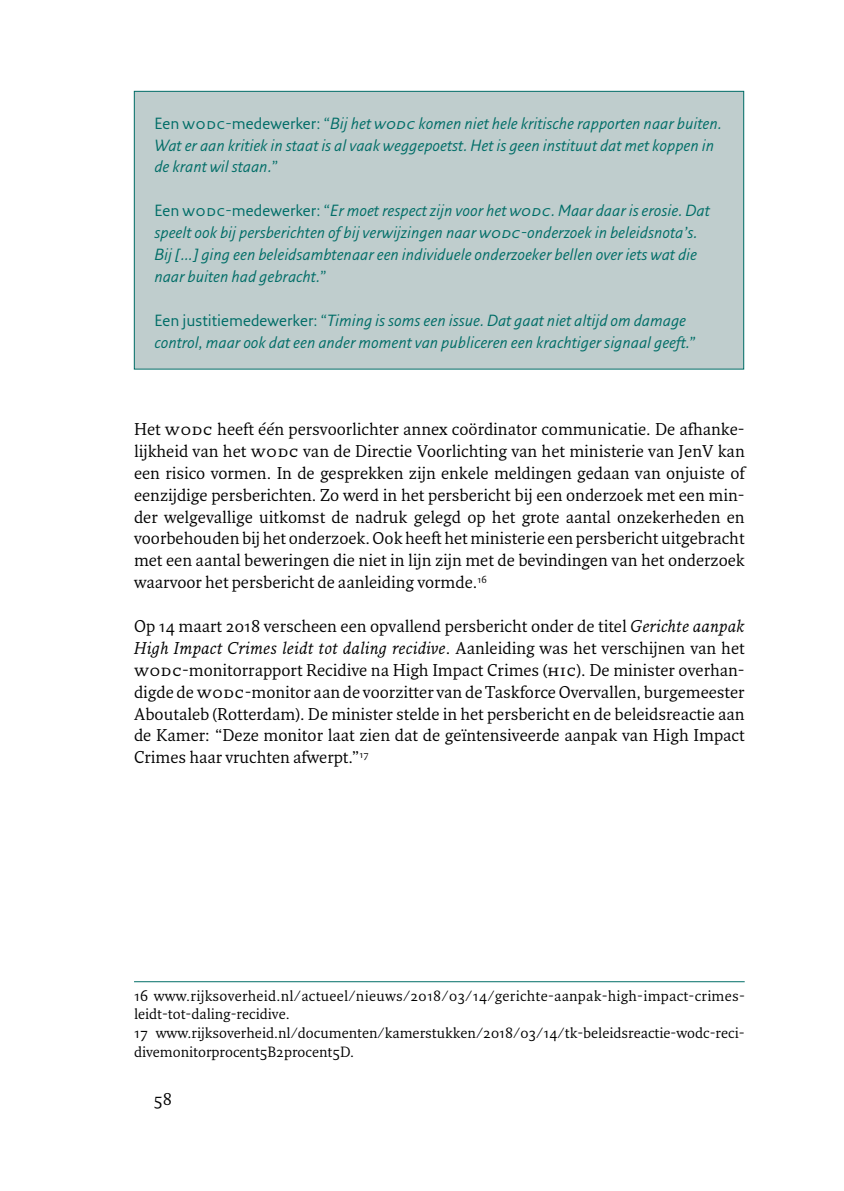
<style>
.page{position:relative;width:844px;height:1191px;background:#fff}
.page>*{position:absolute;margin:0;border:0;box-sizing:border-box;transform-origin:0 0}
.t1{font:16.62px/21.9px "Fresco";color:#000;text-align:justify}
.t2{font:italic 15.75px/21.9px "Fresco Sans";color:#006d67}
.t3{font:14.35px/18.7px "Fresco";color:#000}
.s1{font-style:normal}
.s2{font-family:"Fresco Sans SC";font-style:normal}
.s3{font-family:"Fresco Sans SC"}
.s4{font-family:"Fresco SC"}
.s5{font-style:italic}
</style>
<div class="page">
<div style="left:134px;top:91px;width:609px;height:278px;background:#bfcdcd"></div>
<div style="left:134px;top:91px;width:609px;height:278px;border:1px solid #006d67"></div>
<hr style="left:134px;top:981px;width:610px;height:1px;background:#006d67">
<p class="t2" style="left:154px;top:112px;width:568px"><span class="s1">Een</span> <span class="s2">wodc</span><span class="s1">-medewerker: “</span>Bij het <span class="s3">wodc</span> komen niet hele kritische rapporten naar buiten.<br>Wat er aan kritiek in staat is al vaak weggepoetst. Het is geen instituut dat met koppen in de krant wil staan.<span class="s1">”</span></p>
<p class="t2" style="left:154px;top:199px;width:556px"><span class="s1">Een</span> <span class="s2">wodc</span><span class="s1">-medewerker: “</span>Er moet respect zijn voor het <span class="s3">wodc</span>. Maar daar is erosie. Dat speelt ook bij persberichten of bij verwijzingen naar <span class="s3">wodc</span>-onderzoek in beleidsnota’s.<br>Bij […] ging een beleidsambtenaar een individuele onderzoeker bellen over iets wat die naar buiten had gebracht.<span class="s1">”</span></p>
<p class="t2" style="left:154px;top:309px;width:542px"><span class="s1">Een justitiemedewerker: “</span>Timing is soms een issue. Dat gaat niet altijd om damage control, maar ook dat een ander moment van publiceren een krachtiger signaal geeft.”</p>
<p class="t1" style="left:134px;top:418px;width:612px">Het <span class="s4">wodc</span> heeft één persvoorlichter annex coördinator communicatie. De afhanke&shy;lijkheid van het <span class="s4">wodc</span> van de Directie Voorlichting van het ministerie van JenV kan een risico vormen. In de gesprekken zijn enkele meldingen gedaan van onjuiste of eenzijdige persberichten. Zo werd in het persbericht bij een onderzoek met een min&shy;der welgevallige uitkomst de nadruk gelegd op het grote aantal onzekerheden en voorbehouden bij het onderzoek. Ook heeft het ministerie een persbericht uitgebracht met een aantal beweringen die niet in lijn zijn met de bevindingen van het onderzoek waarvoor het persbericht de aanleiding vormde.<sup>16</sup></p>
<p class="t1" style="left:134px;top:615px;width:612px">Op 14 maart 2018 verscheen een opvallend persbericht onder de titel <span class="s5">Gerichte aanpak High Impact Crimes leidt tot daling recidive</span>. Aanleiding was het verschijnen van het <span class="s4">wodc</span>-monitorrapport Recidive na High Impact Crimes (<span class="s4">hic</span>). De minister overhan&shy;digde de <span class="s4">wodc</span>-monitor aan de voorzitter van de Taskforce Overvallen, burgemeester Aboutaleb (Rotterdam). De minister stelde in het persbericht en de beleidsreactie aan de Kamer: “Deze monitor laat zien dat de geïntensiveerde aanpak van High Impact Crimes haar vruchten afwerpt.”<sup>17</sup></p>
<p class="t3" style="left:134px;top:986px;width:612px">16 www.rijksoverheid.nl/actueel/nieuws/2018/03/14/gerichte-aanpak-high-impact-crimes&shy;leidt-tot-daling-recidive.<br>17 www.rijksoverheid.nl/documenten/kamerstukken/2018/03/14/tk-beleidsreactie-wodc-reci&shy;divemonitorprocent5B2procent5D.</p>
<p class="t1" style="left:154px;top:1087px;width:20px">58</p>
</div>
